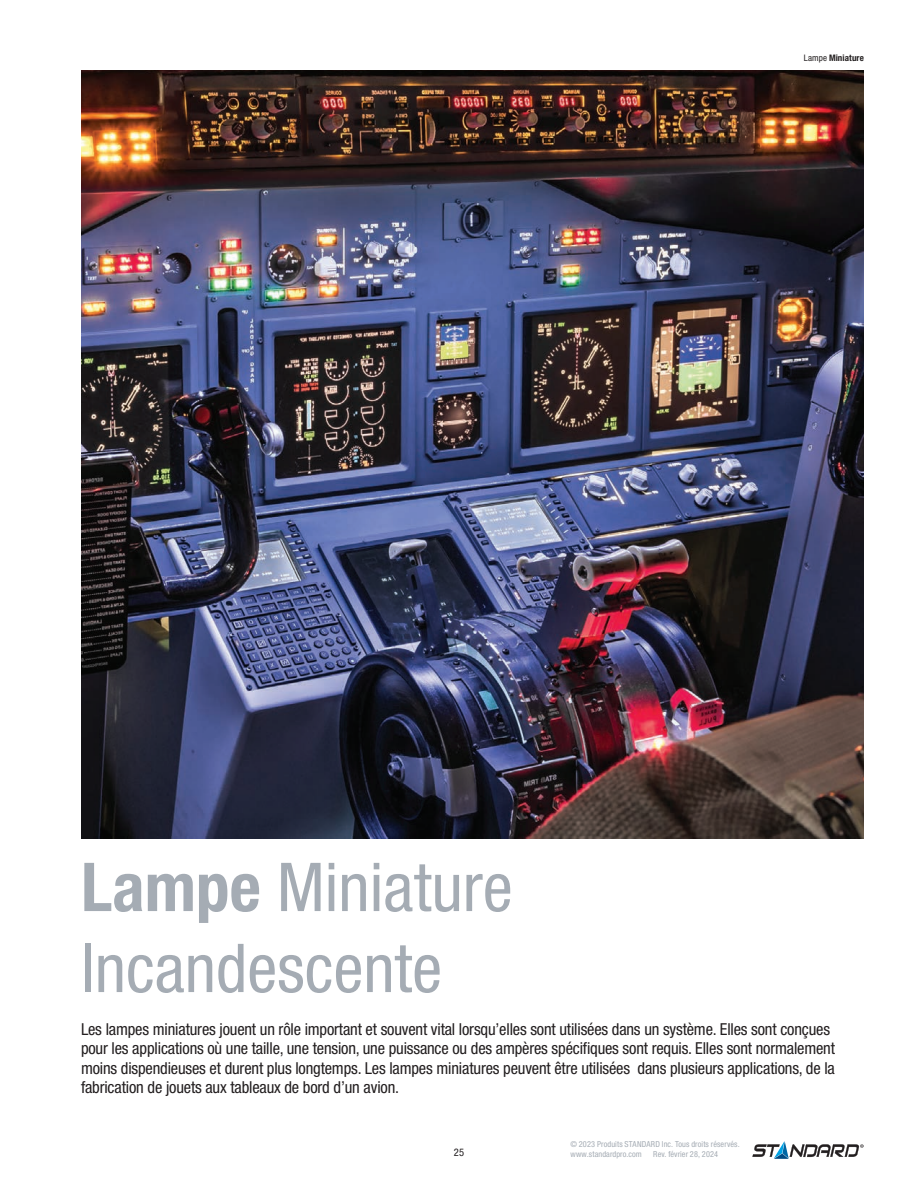
<style>
.page{position:relative;width:918px;height:1188px;background:#fff}
.page>*{position:absolute;margin:0;border:0;box-sizing:border-box;transform-origin:0 0}
.title_cover_page_left_alignment{font:condensed 67.5px "Helvetica Neue";color:#a5acb4}
.t1{font:condensed 16.5px/19.5px "Helvetica Neue";letter-spacing:-.01em;color:#231f20}
.t2{font:condensed 10.5px "Helvetica Neue";color:#231f20}
.t3{font:700 condensed 9px "Helvetica Neue";letter-spacing:.01em;color:#231f20}
.t4{font:condensed 8.25px/9.9px "Helvetica Neue";letter-spacing:.015em;color:#a5acb4}
.s1{font-weight:400}
.s2{font-weight:700}
</style>
<div class="page">
<svg style="left:752px;top:1141px;width:112px;height:18px"></svg>
<img style="left:81px;top:70px;width:783px;height:768px">
<p class="t3" style="left:804px;top:52px;width:62px"><span class="s1">Lampe</span> Miniature</p>
<p class="title_cover_page_left_alignment" style="left:81px;top:848px;width:433px"><span class="s2">Lampe</span> Miniature</p>
<p class="title_cover_page_left_alignment" style="left:81px;top:929px;width:363px">Incandescente</p>
<p class="t1" style="left:81px;top:1019px;width:756px">Les lampes miniatures jouent un rôle important et souvent vital lorsqu’elles sont utilisées dans un système. Elles sont conçues pour les applications où une taille, une tension, une puissance ou des ampères spécifiques sont requis. Elles sont normalement moins dispendieuses et durent plus longtemps. Les lampes miniatures peuvent être utilisées dans plusieurs applications, de la fabrication de jouets aux tableaux de bord d’un avion.</p>
<p class="t2" style="left:454px;top:1146px;width:12px">25</p>
<p class="t4" style="left:570px;top:1139px;width:171px">© 2023 Produits STANDARD Inc. Tous droits réservés. www.standardpro.com</p>
<p class="t4" style="left:653px;top:1149px;width:66px">Rev. février 28, 2024</p>
</div>
